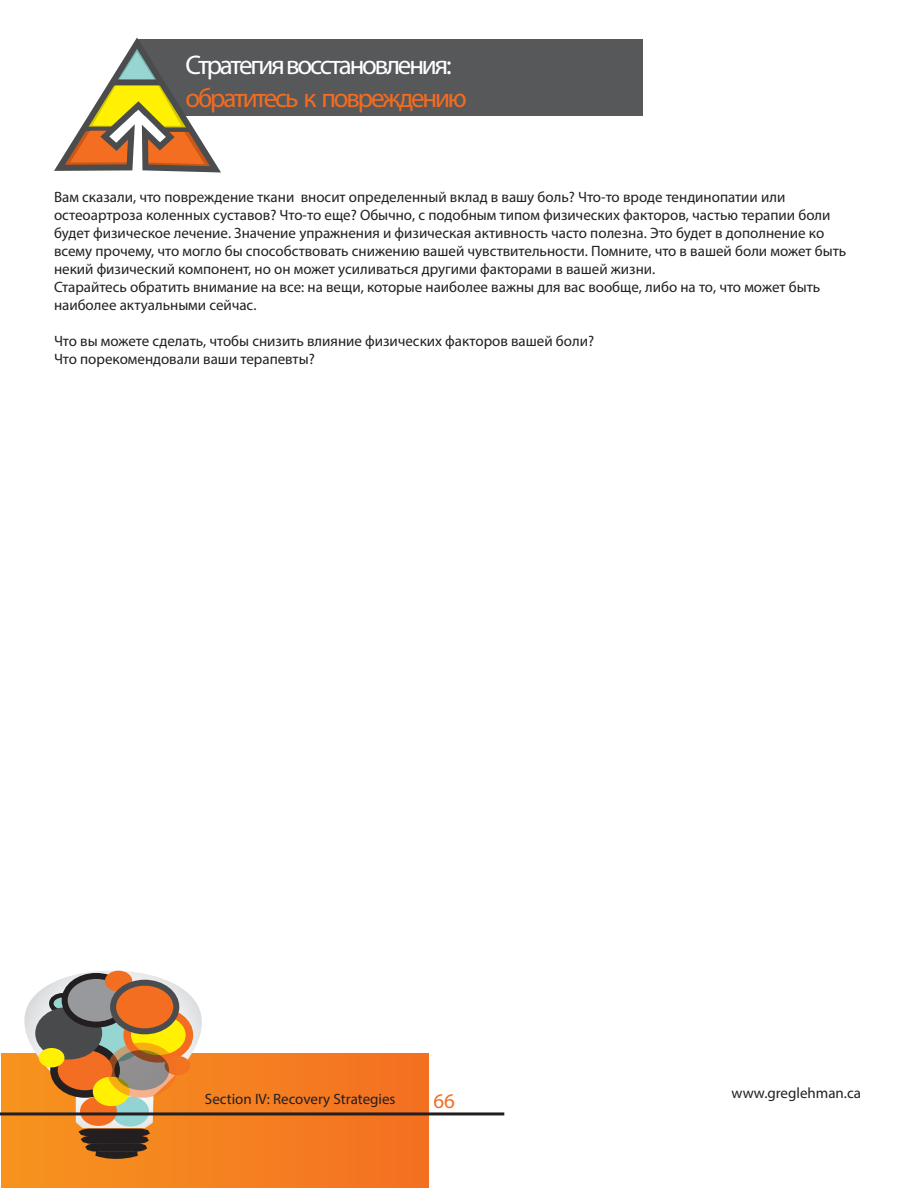
<style>
.page{position:relative;width:918px;height:1188px;background:#fff}
.page>*{position:absolute;margin:0;border:0;box-sizing:border-box;transform-origin:0 0}
.heading_4{font:27px "Myriad Pro";letter-spacing:-.08em;color:#fff}
.heading_4-2{font:27px "Myriad Pro";letter-spacing:-.08em;color:#f36c21}
.t1{font:21px "Myriad Pro";color:#f36c21}
.t2{font:15px/18px "Myriad Pro";color:#231f20}
</style>
<div class="page">
<div style="left:1px;top:1053px;width:427px;height:135px;background:linear-gradient(to right,#f7941e,#f27022)"></div>
<svg style="left:0;top:970px;width:350px;height:158px"></svg>
<svg style="left:51px;top:995px;width:23px;height:17px"></svg>
<div style="left:49px;top:993px;width:27px;height:21px;border:4px solid #231f20;border-radius:50%"></div>
<div style="left:88px;top:1016px;width:55px;height:46px;background:#96d5d2;border-radius:50%"></div>
<svg style="left:74px;top:1126px;width:81px;height:35px;background:#774e28"></svg>
<div style="left:54px;top:1046px;width:62px;height:48px;background:#f36c21;border-radius:50%"></div>
<div style="left:50px;top:1043px;width:70px;height:55px;border:8px solid #231f20;border-radius:50%"></div>
<div style="left:112px;top:1097px;width:36px;height:29px;background:#92d4d3;border-radius:50%"></div>
<div style="left:112px;top:1097px;width:37px;height:30px;border:2px solid #92d4d1;border-radius:50%"></div>
<div style="left:80px;top:1096px;width:37px;height:30px;background:#f36e21;border-radius:50%"></div>
<div style="left:93px;top:1077px;width:37px;height:29px;background:#fff101;border-radius:50%"></div>
<svg style="left:127px;top:1011px;width:62px;height:48px"></svg>
<div style="left:123px;top:1007px;width:70px;height:56px;border:8px solid #f36c21;border-radius:50%"></div>
<div style="left:35px;top:1007px;width:67px;height:53px;background:#494a4b;border-radius:50%"></div>
<div style="left:65px;top:976px;width:63px;height:49px;background:#97999c;border-radius:50%"></div>
<div style="left:62px;top:973px;width:69px;height:55px;border:6px solid #231f20;border-radius:50%"></div>
<div style="left:165px;top:1056px;width:25px;height:19px;background:#f47321;border-radius:50%"></div>
<div style="left:39px;top:1048px;width:25px;height:19px;background:#fff101;border-radius:50%"></div>
<div style="left:107px;top:973px;width:23px;height:16px;background:#f36e21;border-radius:50%"></div>
<div style="left:105px;top:971px;width:27px;height:21px;border:4px solid #f36e21;border-radius:50%"></div>
<svg style="left:111px;top:1046px;width:62px;height:48px;background:#94816f"></svg>
<div style="left:107px;top:1043px;width:70px;height:55px;border:8px solid #f36c21;border-radius:50%"></div>
<div style="left:113px;top:983px;width:63px;height:48px;background:#f36e21;border-radius:50%"></div>
<div style="left:110px;top:980px;width:69px;height:54px;border:6px solid #4b4c4d;border-radius:50%"></div>
<hr style="left:0;top:1112px;width:504px;height:3px;background:#231f20">
<div style="left:136px;top:39px;width:506px;height:77px;background:#57585a"></div>
<svg style="left:54px;top:37px;width:167px;height:136px"></svg>
<p class="heading_4" style="left:185px;top:49px;width:268px">Стратегия восстановления:</p>
<p class="heading_4-2" style="left:185px;top:81px;width:283px">обратитесь к повреждению</p>
<p class="t2" style="left:54px;top:188px;width:794px">Вам сказали, что повреждение ткани вносит определенный вклад в вашу боль? Что-то вроде тендинопатии или остеоартроза коленных суставов? Что-то еще? Обычно, с подобным типом физических факторов, частью терапии боли будет физическое лечение. Значение упражнения и физическая активность часто полезна. Это будет в дополнение ко всему прочему, что могло бы способствовать снижению вашей чувствительности. Помните, что в вашей боли может быть некий физический компонент, но он может усиливаться другими факторами в вашей жизни.</p>
<p class="t2" style="left:54px;top:278px;width:768px">Старайтесь обратить внимание на все: на вещи, которые наиболее важны для вас вообще, либо на то, что может быть наиболее актуальными сейчас.</p>
<p class="t2" style="left:54px;top:332px;width:542px">Что вы можете сделать, чтобы снизить влияние физических факторов вашей боли?</p>
<p class="t2" style="left:54px;top:350px;width:262px">Что порекомендовали ваши терапевты?</p>
<p class="t2" style="left:205px;top:1090px;width:192px">Section IV: Recovery Strategies</p>
<h2 class="t1" style="left:433px;top:1088px;width:23px">66</h2>
<p class="t2" style="left:732px;top:1084px;width:131px">www.greglehman.ca</p>
</div>
